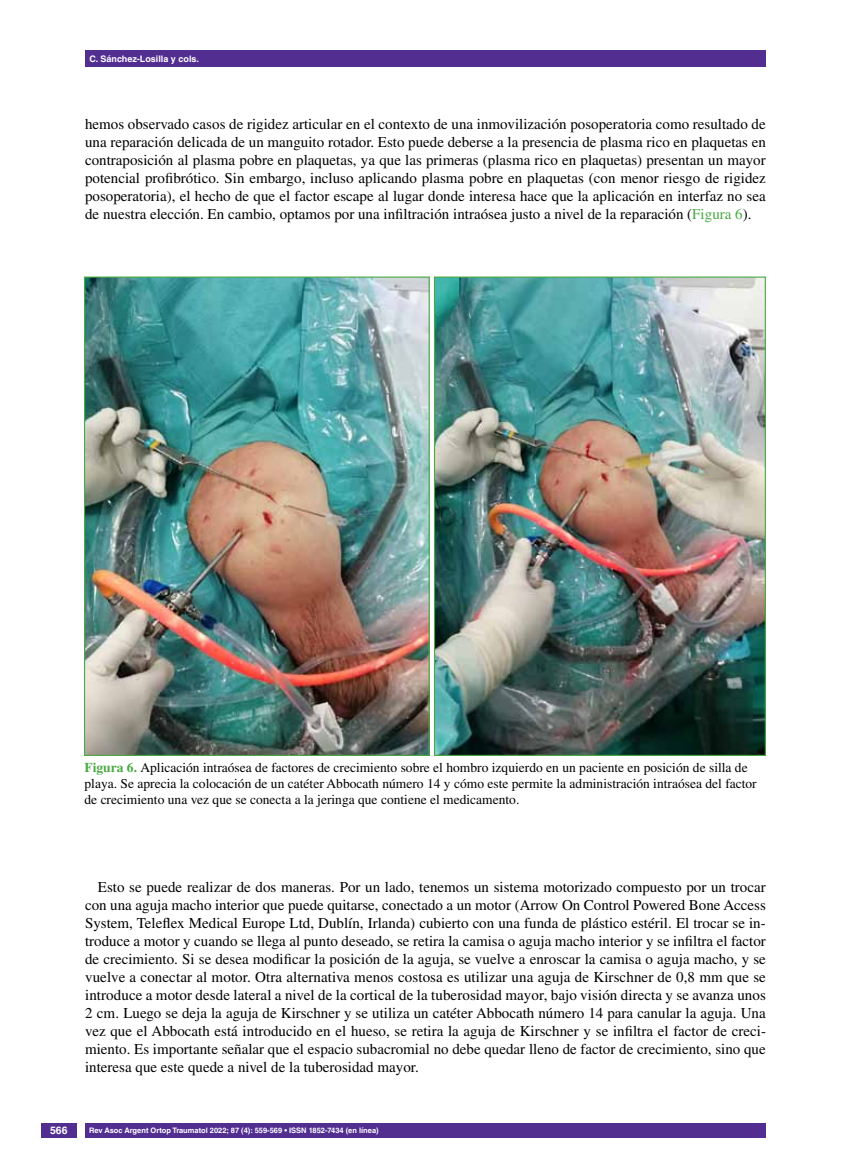
<style>
.page{position:relative;width:851px;height:1170px;background:#fff}
.page>*{position:absolute;margin:0;border:0;box-sizing:border-box;transform-origin:0 0}
.t1{font:15px/18px "Times LT Std";color:#000;text-align:justify}
.t2{font:13.5px/16.2px "Times LT Std";color:#000}
.t3{font:700 10.5px "Helvetica LT Std";color:#fff}
.t4{font:700 9px "Helvetica LT Std";color:#fff}
.t5{font:700 7.5px "Helvetica LT Std";color:#fff}
.s1{color:#49a942}
.s2{font-weight:700;color:#49a942}
</style>
<div class="page">
<div style="left:41px;top:1123px;width:36px;height:14px;background:#522e91"></div>
<div style="left:85px;top:50px;width:680px;height:17px;background:#522e91"></div>
<div style="left:85px;top:1123px;width:680px;height:14px;background:#522e91"></div>
<img style="left:86px;top:278px;width:341px;height:475px">
<img style="left:436px;top:278px;width:327px;height:475px">
<div style="left:434px;top:276px;width:331px;height:479px;border:1px solid #49a942"></div>
<p class="t4" style="left:89px;top:53px;width:111px">C. Sánchez-Losilla y cols.</p>
<p class="t1" style="left:85px;top:115px;width:682px">hemos observado casos de rigidez articular en el contexto de una inmovilización posoperatoria como resultado de una reparación delicada de un manguito rotador. Esto puede deberse a la presencia de plasma rico en plaquetas en contraposición al plasma pobre en plaquetas, ya que las primeras (plasma rico en plaquetas) presentan un mayor potencial profibrótico. Sin embargo, incluso aplicando plasma pobre en plaquetas (con menor riesgo de rigidez posoperatoria), el hecho de que el factor escape al lugar donde interesa hace que la aplicación en interfaz no sea de nuestra elección. En cambio, optamos por una infiltración intraósea justo a nivel de la reparación (<span class="s1">Figura 6</span>).</p>
<p class="t2" style="left:84px;top:759px;width:673px"><span class="s2">Figura 6.</span> Aplicación intraósea de factores de crecimiento sobre el hombro izquierdo en un paciente en posición de silla de playa. Se aprecia la colocación de un catéter Abbocath número 14 y cómo este permite la administración intraósea del factor de crecimiento una vez que se conecta a la jeringa que contiene el medicamento.</p>
<p class="t1" style="left:85px;top:877px;width:682px;text-indent:13px">Esto se puede realizar de dos maneras. Por un lado, tenemos un sistema motorizado compuesto por un trocar con una aguja macho interior que puede quitarse, conectado a un motor (Arrow On Control Powered Bone Access System, Teleflex Medical Europe Ltd, Dublín, Irlanda) cubierto con una funda de plástico estéril. El trocar se in&shy;troduce a motor y cuando se llega al punto deseado, se retira la camisa o aguja macho interior y se infiltra el factor de crecimiento. Si se desea modificar la posición de la aguja, se vuelve a enroscar la camisa o aguja macho, y se vuelve a conectar al motor. Otra alternativa menos costosa es utilizar una aguja de Kirschner de 0,8 mm que se introduce a motor desde lateral a nivel de la cortical de la tuberosidad mayor, bajo visión directa y se avanza unos 2 cm. Luego se deja la aguja de Kirschner y se utiliza un catéter Abbocath número 14 para canular la aguja. Una vez que el Abbocath está introducido en el hueso, se retira la aguja de Kirschner y se infiltra el factor de creci&shy;miento. Es importante señalar que el espacio subacromial no debe quedar lleno de factor de crecimiento, sino que interesa que este quede a nivel de la tuberosidad mayor.</p>
<p class="t3" style="left:50px;top:1124px;width:19px">566</p>
<p class="t5" style="left:89px;top:1125px;width:291px">Rev Asoc Argent Ortop Traumatol 2022; 87 (4): 559-569 • ISSN 1852-7434 (en línea)</p>
</div>
